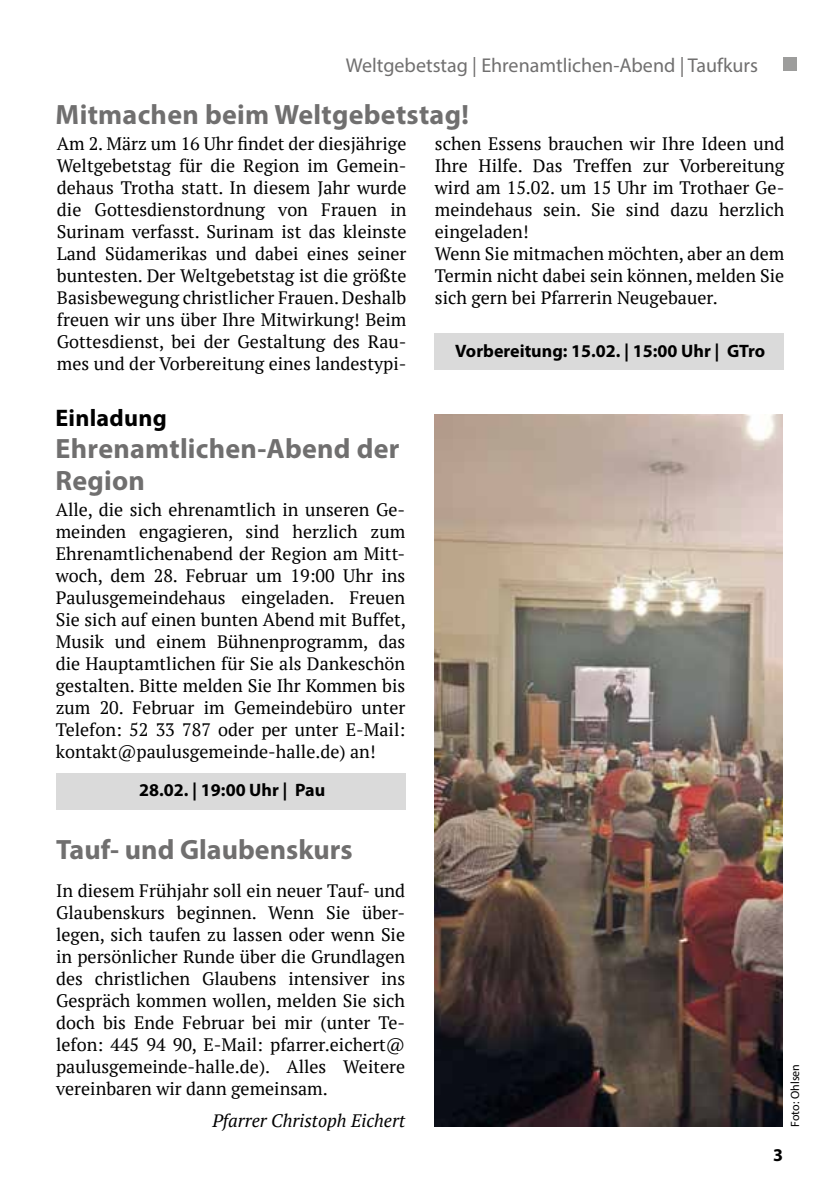
<style>
.page{position:relative;width:840px;height:1191px;background:#fff}
.page>*{position:absolute;margin:0;border:0;box-sizing:border-box;transform-origin:0 0}
.t1{font:700 28px/32px "Myriad Pro";letter-spacing:.01em;color:#706f6f}
.t2{font:700 24px "Myriad Pro";letter-spacing:.01em;color:#000}
.t3{font:20px "Myriad Pro";color:#706f6f}
.t4{font:18px/22px "PT Serif";color:#000;text-align:justify}
.t5{font:700 18px "Myriad Pro";color:#000}
.t6{font:italic 18px "PT Serif";color:#000}
.t7{font:12px "Myriad Pro";color:#000}
</style>
<div class="page">
<div style="left:782px;top:57px;width:14px;height:14px;background:#9d9d9c"></div>
<div style="left:57px;top:773px;width:348px;height:36px;background:#dadada"></div>
<div style="left:434px;top:333px;width:349px;height:36px;background:#dadada"></div>
<img style="left:434px;top:414px;width:348px;height:712px">
<p class="t3" style="left:345px;top:53px;width:413px">Weltgebetstag | Ehrenamtlichen-Abend | Taufkurs</p>
<h1 class="t1" style="left:56px;top:97px;width:414px">Mitmachen beim Weltgebetstag!</h1>
<p class="t4" style="left:57px;top:132px;width:351px">Am 2. März um 16 Uhr findet der diesjährige Weltgebetstag für die Region im Gemein&shy;dehaus Trotha statt. In diesem Jahr wurde die Gottesdienstordnung von Frauen in Surinam verfasst. Surinam ist das kleinste Land Südamerikas und dabei eines seiner buntesten. Der Weltgebetstag ist die größte Basisbewegung christlicher Frauen. Deshalb freuen wir uns über Ihre Mitwirkung! Beim Gottesdienst, bei der Gestaltung des Rau&shy;mes und der Vorbereitung eines landestypi-</p>
<p class="t4" style="left:434px;top:132px;width:351px;text-align:left">schen Essens brauchen wir Ihre Ideen und Ihre Hilfe. Das Treffen zur Vorbereitung wird am 15.02. um 15 Uhr im Trothaer Ge&shy;meindehaus sein. Sie sind dazu herzlich eingeladen!<br>Wenn Sie mitmachen möchten, aber an dem Termin nicht dabei sein können, melden Sie sich gern bei Pfarrerin Neugebauer.</p>
<p class="t5" style="left:455px;top:339px;width:311px">Vorbereitung: 15.02. | 15:00 Uhr | GTro</p>
<h2 class="t2" style="left:56px;top:402px;width:113px">Einladung</h2>
<h1 class="t1" style="left:56px;top:431px;width:345px">Ehrenamtlichen-Abend der<br>Region</h1>
<p class="t4" style="left:56px;top:498px;width:351px">Alle, die sich ehrenamtlich in unseren Ge&shy;meinden engagieren, sind herzlich zum Ehrenamtlichenabend der Region am Mitt&shy;woch, dem 28. Februar um 19:00 Uhr ins Paulusgemeindehaus eingeladen. Freuen Sie sich auf einen bunten Abend mit Buffet, Musik und einem Bühnenprogramm, das die Hauptamtlichen für Sie als Dankeschön gestalten. Bitte melden Sie Ihr Kommen bis zum 20. Februar im Gemeindebüro unter Telefon: 52 33 787 oder per unter E-Mail: kontakt@paulusgemeinde-halle.de) an!</p>
<p class="t5" style="left:139px;top:778px;width:187px">28.02. | 19:00 Uhr | Pau</p>
<h1 class="t1" style="left:56px;top:832px;width:298px">Tauf- und Glaubenskurs</h1>
<p class="t4" style="left:56px;top:879px;width:350px">In diesem Frühjahr soll ein neuer Tauf- und Glaubenskurs beginnen. Wenn Sie über&shy;legen, sich taufen zu lassen oder wenn Sie in persönlicher Runde über die Grundlagen des christlichen Glaubens intensiver ins Gespräch kommen wollen, melden Sie sich doch bis Ende Februar bei mir (unter Te&shy;lefon: 445 94 90, E-Mail: pfarrer.eichert@ paulusgemeinde-halle.de). Alles Weitere vereinbaren wir dann gemeinsam.</p>
<p class="t6" style="left:212px;top:1109px;width:194px">Pfarrer Christoph Eichert</p>
<p class="t7" style="left:787px;top:1126px;width:64px;rotate:-90deg">Foto: Ohlsen</p>
<p class="t5" style="left:772px;top:1143px;width:11px">3</p>
</div>
